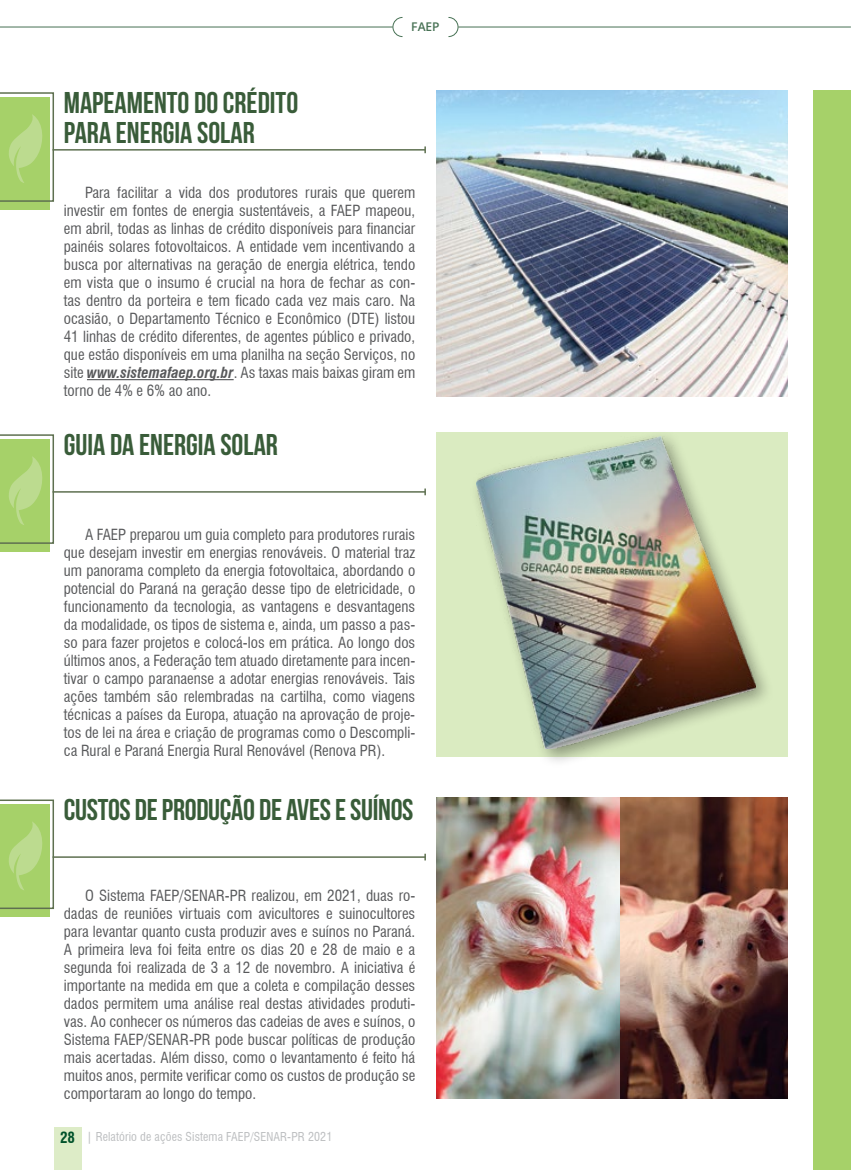
<style>
.page{position:relative;width:851px;height:1170px;background:#fff}
.page>*{position:absolute;margin:0;border:0;box-sizing:border-box;transform-origin:0 0}
.t1{font:30px/30px "Bebas Neue";color:#395c39}
.t2{font:condensed 15px/18px "Swiss 721 BT";color:#58595b;text-align:justify}
.t3{font:condensed 12px "Swiss 721 BT";letter-spacing:.01em;color:#bcbec0}
.t4{font:600 12px "Open Sans";color:#477154}
.s1{font-weight:700;font-style:italic}
.s2{font-weight:700;font-size:15px;color:#00522a}
</style>
<div class="page">
<hr style="left:458px;top:27px;width:392px;height:1px;background:#477154">
<svg style="left:448px;top:17px;width:10px;height:20px"></svg>
<svg style="left:392px;top:17px;width:11px;height:20px"></svg>
<hr style="left:0;top:27px;width:392px;height:1px;background:#477154">
<div style="left:813px;top:90px;width:37px;height:1079px;background:#a6d169"></div>
<div style="left:54px;top:1127px;width:27px;height:42px;background:#ddecc7"></div>
<div style="left:436px;top:432px;width:351px;height:324px;background:#daebc1"></div>
<hr style="left:53px;top:491px;width:372px;height:1px;background:#5e7050">
<svg style="left:424px;top:488px;width:2px;height:7px"></svg>
<div style="left:0;top:439px;width:50px;height:112px;background:#a6d169"></div>
<svg style="left:0;top:434px;width:54px;height:110px"></svg>
<hr style="left:53px;top:856px;width:372px;height:1px;background:#5e7050">
<svg style="left:424px;top:853px;width:2px;height:7px"></svg>
<div style="left:0;top:804px;width:50px;height:112px;background:#a6d169"></div>
<svg style="left:0;top:799px;width:54px;height:110px"></svg>
<hr style="left:87px;top:379px;width:147px;height:1px;background:#58595b">
<img style="left:436px;top:90px;width:351px;height:306px">
<div style="left:469px;top:429px;width:305px;height:339px;background:#000;opacity:.35"></div>
<img style="left:477px;top:436px;width:278px;height:312px">
<img style="left:436px;top:797px;width:351px;height:301px">
<hr style="left:53px;top:149px;width:372px;height:2px;background:#5e7050">
<svg style="left:424px;top:146px;width:2px;height:7px"></svg>
<div style="left:0;top:97px;width:50px;height:113px;background:#a6d169"></div>
<svg style="left:0;top:92px;width:54px;height:110px"></svg>
<h1 class="t1" style="left:64px;top:87px;width:236px">MAPEAMENTO DO CRÉDITO<br>PARA ENERGIA SOLAR</h1>
<p class="t4" style="left:411px;top:19px;width:30px">FAEP</p>
<p class="t2" style="left:64px;top:184px;width:353px;text-indent:21px">Para facilitar a vida dos produtores rurais que querem investir em fontes de energia sustentáveis, a FAEP mapeou, em abril, todas as linhas de crédito disponíveis para financiar painéis solares fotovoltaicos. A entidade vem incentivando a busca por alternativas na geração de energia elétrica, tendo em vista que o insumo é crucial na hora de fechar as con&shy;tas dentro da porteira e tem ficado cada vez mais caro. Na ocasião, o Departamento Técnico e Econômico (DTE) listou 41 linhas de crédito diferentes, de agentes público e privado, que estão disponíveis em uma planilha na seção Serviços, no site <span class="s1">www.sistemafaep.org.br</span>. As taxas mais baixas giram em torno de 4% e 6% ao ano.</p>
<h1 class="t1" style="left:64px;top:429px;width:216px">GUIA DA ENERGIA SOLAR</h1>
<p class="t2" style="left:64px;top:526px;width:353px;text-indent:21px">A FAEP preparou um guia completo para produtores rurais que desejam investir em energias renováveis. O material traz um panorama completo da energia fotovoltaica, abordando o potencial do Paraná na geração desse tipo de eletricidade, o funcionamento da tecnologia, as vantagens e desvantagens da modalidade, os tipos de sistema e, ainda, um passo a pas&shy;so para fazer projetos e colocá-los em prática. Ao longo dos últimos anos, a Federação tem atuado diretamente para incen&shy;tivar o campo paranaense a adotar energias renováveis. Tais ações também são relembradas na cartilha, como viagens técnicas a países da Europa, atuação na aprovação de proje&shy;tos de lei na área e criação de programas como o Descompli&shy;ca Rural e Paraná Energia Rural Renovável (Renova PR).</p>
<h1 class="t1" style="left:64px;top:794px;width:351px">CUSTOS DE PRODUÇÃO DE AVES E SUÍNOS</h1>
<p class="t2" style="left:64px;top:886px;width:353px;text-indent:21px">O Sistema FAEP/SENAR-PR realizou, em 2021, duas ro&shy;dadas de reuniões virtuais com avicultores e suinocultores para levantar quanto custa produzir aves e suínos no Paraná.<br>A primeira leva foi feita entre os dias 20 e 28 de maio e a segunda foi realizada de 3 a 12 de novembro. A iniciativa é importante na medida em que a coleta e compilação desses dados permitem uma análise real destas atividades produti&shy;vas. Ao conhecer os números das cadeias de aves e suínos, o Sistema FAEP/SENAR-PR pode buscar políticas de produção mais acertadas. Além disso, como o levantamento é feito há muitos anos, permite verificar como os custos de produção se comportaram ao longo do tempo.</p>
<p class="t3" style="left:60px;top:1128px;width:274px"><span class="s2">28</span> | Relatório de ações Sistema FAEP/SENAR-PR 2021</p>
</div>
